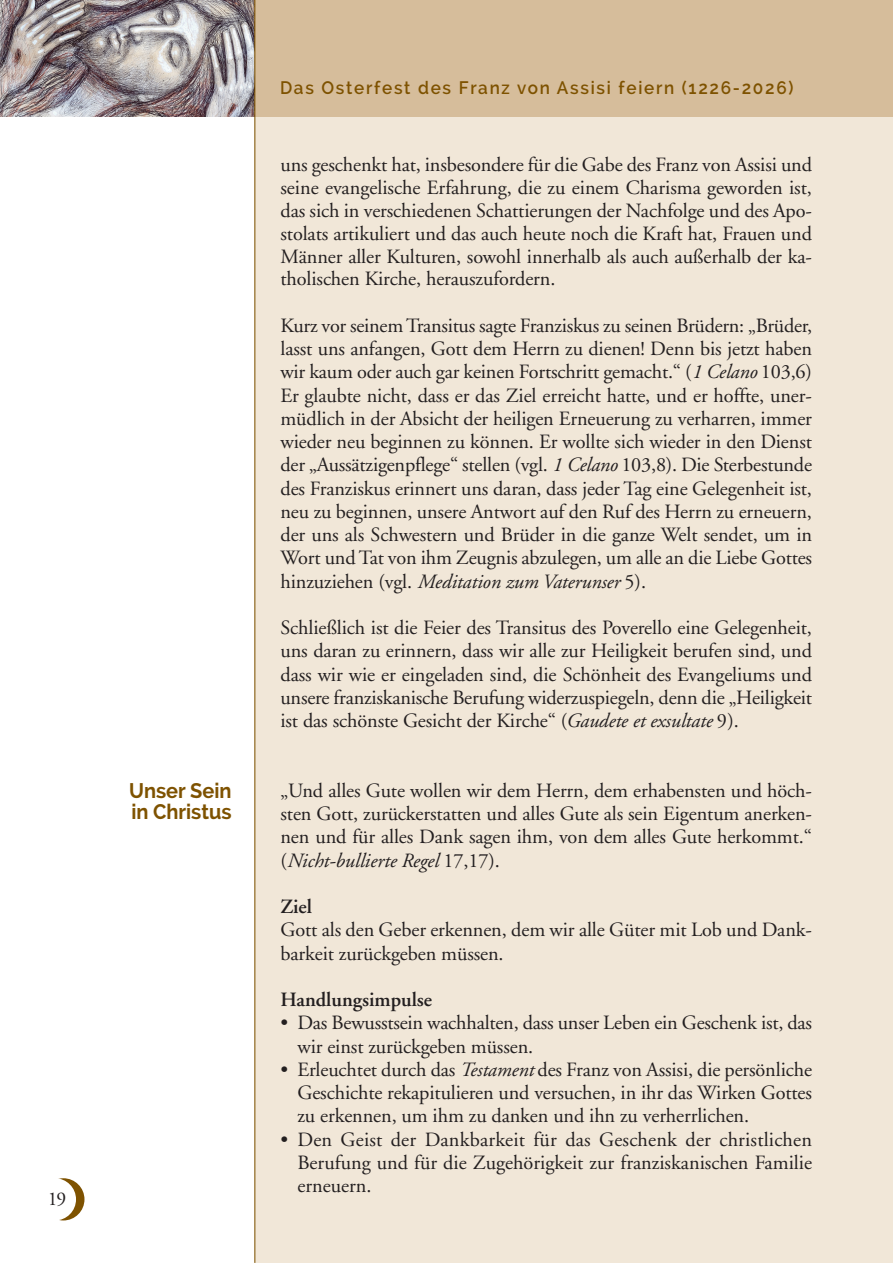
<style>
.page{position:relative;width:893px;height:1263px;background:#fff}
.page>*{position:absolute;margin:0;border:0;box-sizing:border-box;transform-origin:0 0}
.t1{font:700 21px/21px "Raleway";color:#7e5200;scale:.95 1}
.t2{font:20.25px/23.2px "Adobe Garamond";letter-spacing:-.005em;color:#231f20;text-align:justify}
.t3{font:600 20.25px "Adobe Garamond";color:#231f20}
.t4{font:19.5px "Adobe Garamond";color:#231f20}
.t5{font:600 18px "Raleway";letter-spacing:.1em;color:#7e5200;scale:.95 1}
.s1{font-style:italic}
</style>
<div class="page">
<div style="left:256px;top:0;width:636px;height:1263px;background:#f1e7d8"></div>
<div style="left:255px;top:0;width:637px;height:116px;background:#d6bd9b"></div>
<img style="left:0;top:0;width:254px;height:116px">
<hr style="left:254px;top:0;width:1px;height:1263px;background:#7e5200">
<div style="left:42px;top:1178px;width:42px;height:42px;background:#7e5200;border-radius:50%"></div>
<div style="left:34px;top:1178px;width:42px;height:42px;background:#fff;border-radius:50%"></div>
<p class="t4" style="left:48px;top:1191px;width:20px">19</p>
<p class="t1" style="left:129px;top:780px;width:109px">Unser Sein in Christus</p>
<p class="t5" style="left:280px;top:80px;width:542px">Das Osterfest des Franz von Assisi feiern (1226-2026)</p>
<p class="t2" style="left:280px;top:155px;width:533px">uns geschenkt hat, insbesondere für die Gabe des Franz von Assisi und seine evangelische Erfahrung, die zu einem Charisma geworden ist, das sich in verschiedenen Schattierungen der Nachfolge und des Apo&shy;stolats artikuliert und das auch heute noch die Kraft hat, Frauen und Männer aller Kulturen, sowohl innerhalb als auch außerhalb der ka&shy;tholischen Kirche, herauszufordern.</p>
<p class="t2" style="left:280px;top:316px;width:533px">Kurz vor seinem Transitus sagte Franziskus zu seinen Brüdern: „Brüder, lasst uns anfangen, Gott dem Herrn zu dienen! Denn bis jetzt haben wir kaum oder auch gar keinen Fortschritt gemacht.“ (<span class="s1">1 Celano</span> 103,6)<br>Er glaubte nicht, dass er das Ziel erreicht hatte, und er hoffte, uner&shy;müdlich in der Absicht der heiligen Erneuerung zu verharren, immer wieder neu beginnen zu können. Er wollte sich wieder in den Dienst der „Aussätzigenpflege“ stellen (vgl. <span class="s1">1 Celano</span> 103,8). Die Sterbestunde des Franziskus erinnert uns daran, dass jeder Tag eine Gelegenheit ist, neu zu beginnen, unsere Antwort auf den Ruf des Herrn zu erneuern, der uns als Schwestern und Brüder in die ganze Welt sendet, um in Wort und Tat von ihm Zeugnis abzulegen, um alle an die Liebe Gottes hinzuziehen (vgl. <span class="s1">Meditation zum Vaterunser</span> 5).</p>
<p class="t2" style="left:280px;top:618px;width:533px">Schließlich ist die Feier des Transitus des Poverello eine Gelegenheit, uns daran zu erinnern, dass wir alle zur Heiligkeit berufen sind, und dass wir wie er eingeladen sind, die Schönheit des Evangeliums und unsere franziskanische Berufung widerzuspiegeln, denn die „Heiligkeit ist das schönste Gesicht der Kirche“ (<span class="s1">Gaudete et exsultate</span> 9).</p>
<p class="t2" style="left:280px;top:781px;width:533px">„Und alles Gute wollen wir dem Herrn, dem erhabensten und höch&shy;sten Gott, zurückerstatten und alles Gute als sein Eigentum anerken&shy;nen und für alles Dank sagen ihm, von dem alles Gute herkommt.“ (<span class="s1">Nicht-bullierte Regel</span> 17,17).</p>
<p class="t3" style="left:280px;top:899px;width:33px">Ziel</p>
<p class="t2" style="left:280px;top:920px;width:533px">Gott als den Geber erkennen, dem wir alle Güter mit Lob und Dank&shy;barkeit zurückgeben müssen.</p>
<p class="t3" style="left:280px;top:992px;width:153px">Handlungsimpulse</p>
<p class="t2" style="left:297px;top:1013px;width:516px;text-indent:-17px">• Das Bewusstsein wachhalten, dass unser Leben ein Geschenk ist, das wir einst zurückgeben müssen.</p>
<p class="t2" style="left:297px;top:1060px;width:516px;text-indent:-17px">• Erleuchtet durch das <span class="s1">Testament</span> des Franz von Assisi, die persönliche Geschichte rekapitulieren und versuchen, in ihr das Wirken Gottes zu erkennen, um ihm zu danken und ihn zu verherrlichen.</p>
<p class="t2" style="left:297px;top:1129px;width:516px;text-indent:-17px">• Den Geist der Dankbarkeit für das Geschenk der christlichen Berufung und für die Zugehörigkeit zur franziskanischen Familie erneuern.</p>
</div>
